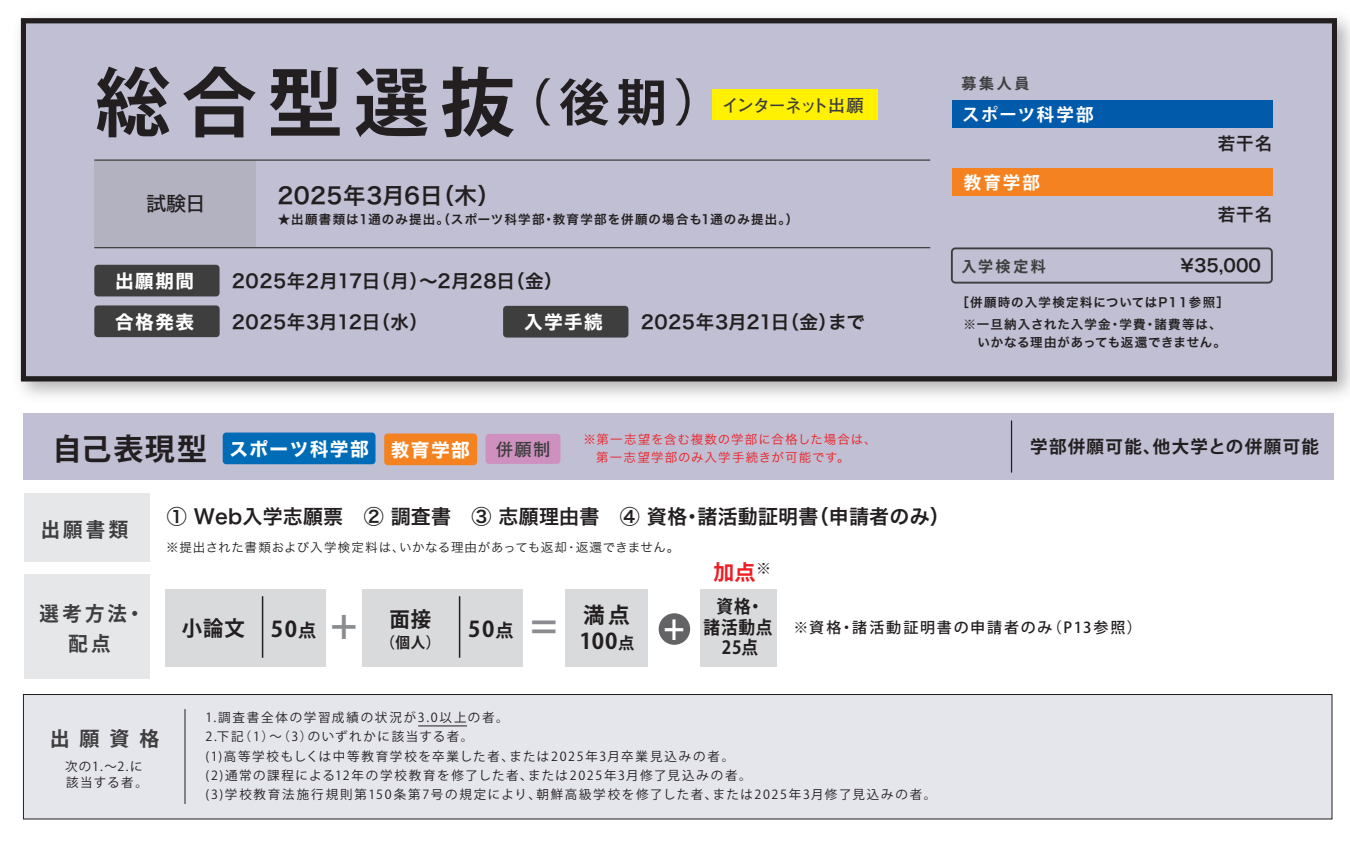
<style>
.page{position:relative;width:1350px;height:857px;background:#fff}
.page>*{position:absolute;margin:0;border:0;box-sizing:border-box;transform-origin:0 0}
.t1{font:700 75px "Koz Go Pr 6 N";letter-spacing:.15em;color:#231f20}
.t2{font:700 33.75px "Koz Go Pro";color:#fff;scale:.92 1}
.t3{font:700 30px "Koz Go Pro";letter-spacing:.055em;color:#231f20}
.t4{font:22.5px "Hira Kaku Pro W6";letter-spacing:.015em;color:#231f20}
.t5{font:700 21.5px/19.2px "Koz Go Pro";letter-spacing:.06em;color:#231f20;text-align:right}
.t6{font:700 21px "Koz Go Pro";color:#231f20}
.t7{font:700 21px "Koz Go Pro";color:#ee1d23}
.t8{font:20px "Hira Kaku Pro W6";letter-spacing:.01em;color:#231f20}
.t9{font:700 20px/30px "Koz Go Pro";letter-spacing:.175em;color:#3e3e3f;text-align:center}
.t10{font:20px "Hira Kaku Std N W5";color:#231f20}
.t11{font:18.5px "Hira Kaku Pro W6";letter-spacing:.02em;color:#231f20}
.t12{font:18.5px/40.8px "Hira Kaku Std N W7";letter-spacing:.08em;color:#fff}
.t13{font:700 18px/20.5px "Koz Go Pro";letter-spacing:.045em;color:#231f20;text-align:center;scale:.92 1}
.t14{font:700 17.5px "Koz Go Pro";letter-spacing:.075em;color:#231f20}
.t15{font:17.5px "Hira Kaku Pro W6";letter-spacing:.06em;color:#231f20}
.t16{font:700 17.5px "Futo Go B101 Pr 6 N";letter-spacing:-.08em;color:#3e3e3f}
.t17{font:700 17.5px "Koz Go Pro";letter-spacing:.085em;color:#fff}
.t18{font:700 17.5px "Koz Go Pro";letter-spacing:.105em;color:#fff}
.t19{font:500 15px "Koz Go Pro";letter-spacing:.125em;color:#231f20}
.t20{font:700 15px "Koz Go Pro";letter-spacing:.175em;color:#3e3e3f}
.t21{font:700 15px "Koz Go Pro";color:#231f20}
.t22{font:12.5px/19.2px "Koz Go Pro";letter-spacing:.135em;color:#231f20}
.t23{font:12.5px "Hira Kaku Pro W6";letter-spacing:.085em;color:#231f20}
.t24{font:12.5px "Hira Kaku Pro W3";letter-spacing:.05em;color:#231f20}
.t25{font:12.5px/17.5px "Hira Kaku Pro W6";letter-spacing:.065em;color:#231f20}
.t26{font:12.5px "Hira Kaku Pro W3";letter-spacing:.075em;color:#ee1d23}
.t27{font:12.5px "Hira Kaku Pro W3";letter-spacing:.1em;color:#ee1d23}
.t28{font:12.5px/16.2px "Koz Go Pro";letter-spacing:.095em;color:#231f20}
.s1{font-size:50px}
.s2{font-size:21.5px}
.s3{font-size:18px}
.s4{font-size:39.75px;color:#8a8c8f}
.s5{font-size:16.25px}
</style>
<div class="page">
<img style="left:19px;top:16px;width:1331px;height:381px">
<div style="left:21px;top:18px;width:1316px;height:363px;background:#c0bfd3"></div>
<div style="left:21px;top:18px;width:1316px;height:363px;border:5px solid #231f20"></div>
<div style="left:95px;top:160px;width:161px;height:87px;background:#b2b2c0"></div>
<div style="left:94px;top:265px;width:126px;height:31px;background:#3e3e3f;border-radius:4px"></div>
<div style="left:94px;top:305px;width:126px;height:32px;background:#3e3e3f;border-radius:4px"></div>
<div style="left:503px;top:306px;width:125px;height:31px;background:#3e3e3f;border-radius:4px"></div>
<div style="left:24px;top:413px;width:1310px;height:66px;background:#c0bfd3"></div>
<div style="left:24px;top:494px;width:126px;height:68px;background:#e6e7e9"></div>
<div style="left:24px;top:574px;width:126px;height:104px;background:#e6e7e9"></div>
<div style="left:165px;top:589px;width:160px;height:77px;background:#d9dadc"></div>
<hr style="left:262px;top:596px;width:1px;height:61px;background:#231f20">
<div style="left:362px;top:589px;width:160px;height:77px;background:#d9dadc"></div>
<hr style="left:459px;top:596px;width:1px;height:61px;background:#231f20">
<div style="left:565px;top:589px;width:83px;height:77px;background:#d9dadc"></div>
<div style="left:699px;top:589px;width:77px;height:77px;background:#d9dadc"></div>
<div style="left:659px;top:613px;width:31px;height:31px;background:#636366;border-radius:50%"></div>
<div style="left:23px;top:694px;width:1309px;height:124px;background:#e5e5ec"></div>
<div style="left:23px;top:694px;width:1309px;height:125px;border:1px solid #231f20"></div>
<hr style="left:185px;top:709px;width:1px;height:94px;background:#231f20">
<hr style="left:418px;top:725px;width:49px;height:1px;background:#231f20">
<div style="left:486px;top:434px;width:74px;height:30px;background:#ce90bf;border-radius:4px"></div>
<div style="left:713px;top:89px;width:165px;height:30px;background:#fff101"></div>
<div style="left:223px;top:432px;width:152px;height:32px;background:#006cb7;border-radius:4px"></div>
<div style="left:384px;top:433px;width:93px;height:32px;background:#f58220;border-radius:4px"></div>
<svg style="left:1349px;top:164px;width:1px;height:233px"></svg>
<div style="left:951px;top:247px;width:322px;height:36px;border:2px solid #3e3e3f;border-radius:4px"></div>
<div style="left:953px;top:100px;width:320px;height:27px;background:#015aaa"></div>
<div style="left:953px;top:169px;width:320px;height:27px;background:#f58220"></div>
<hr style="left:94px;top:159px;width:836px;height:2px;background:#3e3e3f">
<hr style="left:94px;top:247px;width:836px;height:1px;background:#3e3e3f">
<hr style="left:1011px;top:421px;width:1px;height:51px;background:#231f20">
<h1 class="t1" style="left:95px;top:61px;width:630px">総合型選抜<span class="s1">（後期）</span></h1>
<h3 class="t16" style="left:721px;top:91px;width:144px">インターネット出願</h3>
<h3 class="t10" style="left:146px;top:188px;width:61px">試験日</h3>
<h3 class="t4" style="left:277px;top:175px;width:224px">2025年3月6日（木）</h3>
<p class="t23" style="left:278px;top:208px;width:522px">★出願書類は1通のみ提出。（スポーツ科学部・教育学部を併願の場合も1通のみ提出。）</p>
<h3 class="t12" style="left:115px;top:261px;width:80px">出願期間合格発表</h3>
<h3 class="t11" style="left:232px;top:264px;width:332px">2025年2月17日（月）～2月28日（金）</h3>
<h3 class="t11" style="left:232px;top:305px;width:198px">2025年3月12日（水）</h3>
<h3 class="t12" style="left:524px;top:302px;width:80px">入学手続</h3>
<h3 class="t11" style="left:641px;top:305px;width:226px">2025年3月21日（金）まで</h3>
<p class="t20" style="left:961px;top:74px;width:69px">募集人員</p>
<h3 class="t17" style="left:962px;top:104px;width:133px">スポーツ科学部</h3>
<h3 class="t18" style="left:964px;top:171px;width:77px">教育学部</h3>
<p class="t20" style="left:961px;top:256px;width:86px">入学検定料</p>
<h3 class="t15" style="left:1218px;top:128px;width:56px">若干名</h3>
<h3 class="t15" style="left:1218px;top:198px;width:56px">若干名</h3>
<h3 class="t15" style="left:1181px;top:250px;width:82px">¥35,000</h3>
<p class="t23" style="left:957px;top:291px;width:274px">［併願時の入学検定料についてはP11参照］</p>
<p class="t25" style="left:977px;top:315px;width:250px;text-indent:-14px">※一旦納入された入学金・学費・諸費等は、いかなる理由があっても返還できません。</p>
<h3 class="t3" style="left:52px;top:429px;width:156px">自己表現型</h3>
<h3 class="t12" style="left:229px;top:429px;width:242px">スポーツ科学部 教育学部</h3>
<h3 class="t16" style="left:496px;top:435px;width:56px">併願制</h3>
<p class="t26" style="left:583px;top:428px;width:295px">※第一志望を含む複数の学部に合格した場合は、</p>
<h3 class="t14" style="left:1030px;top:435px;width:290px">学部併願可能、他大学との併願可能</h3>
<p class="t27" style="left:596px;top:446px;width:255px">第一志望学部のみ入学手続きが可能です。</p>
<h3 class="t9" style="left:41px;top:515px;width:89px">出願書類</h3>
<h3 class="t8" style="left:167px;top:498px;width:785px">① Web入学志願票　② 調査書　③ 志願理由書　④ 資格・諸活動証明書（申請者のみ）</h3>
<p class="t24" style="left:166px;top:536px;width:514px">※提出された書類および入学検定料は、いかなる理由があっても返却・返還できません。</p>
<h3 class="t7" style="left:713px;top:559px;width:59px">加点<sup>※</sup></h3>
<h3 class="t13" style="left:703px;top:597px;width:77px">資格・<br>諸活動点<br>25点</h3>
<h3 class="t9" style="left:39px;top:599px;width:107px">選考方法・配点</h3>
<h3 class="t6" style="left:182px;top:614px;width:251px">小論文 <span class="s2">50</span><span class="s3">点</span> <span class="s4">+</span> 面接</h3>
<p class="t19" style="left:793px;top:618px;width:350px">※資格・諸活動証明書の申請者のみ（P13参照）</p>
<h3 class="t5" style="left:468px;top:613px;width:168px">50<sub>点</sub> <span class="s4">=</span> 満点<br>100<span class="s5">点</span></h3>
<h2 class="t2" style="left:664px;top:605px;width:25px">+</h2>
<p class="t21" style="left:380px;top:632px;width:61px">（個人）</p>
<h3 class="t9" style="left:50px;top:724px;width:111px">出願資格</h3>
<p class="t28" style="left:65px;top:758px;width:84px">次の1.～2.に該当する者。</p>
<p class="t22" style="left:206px;top:708px;width:732px">1.調査書全体の学習成績の状況が3.0以上の者。<br>2.下記（1）～（3）のいずれかに該当する者。<br>(1)高等学校もしくは中等教育学校を卒業した者、または2025年3月卒業見込みの者。<br>(2)通常の課程による12年の学校教育を修了した者、または2025年3月修了見込みの者。<br>(3)学校教育法施行規則第150条第7号の規定により、朝鮮高級学校を修了した者、または2025年3月修了見込みの者。</p>
</div>
